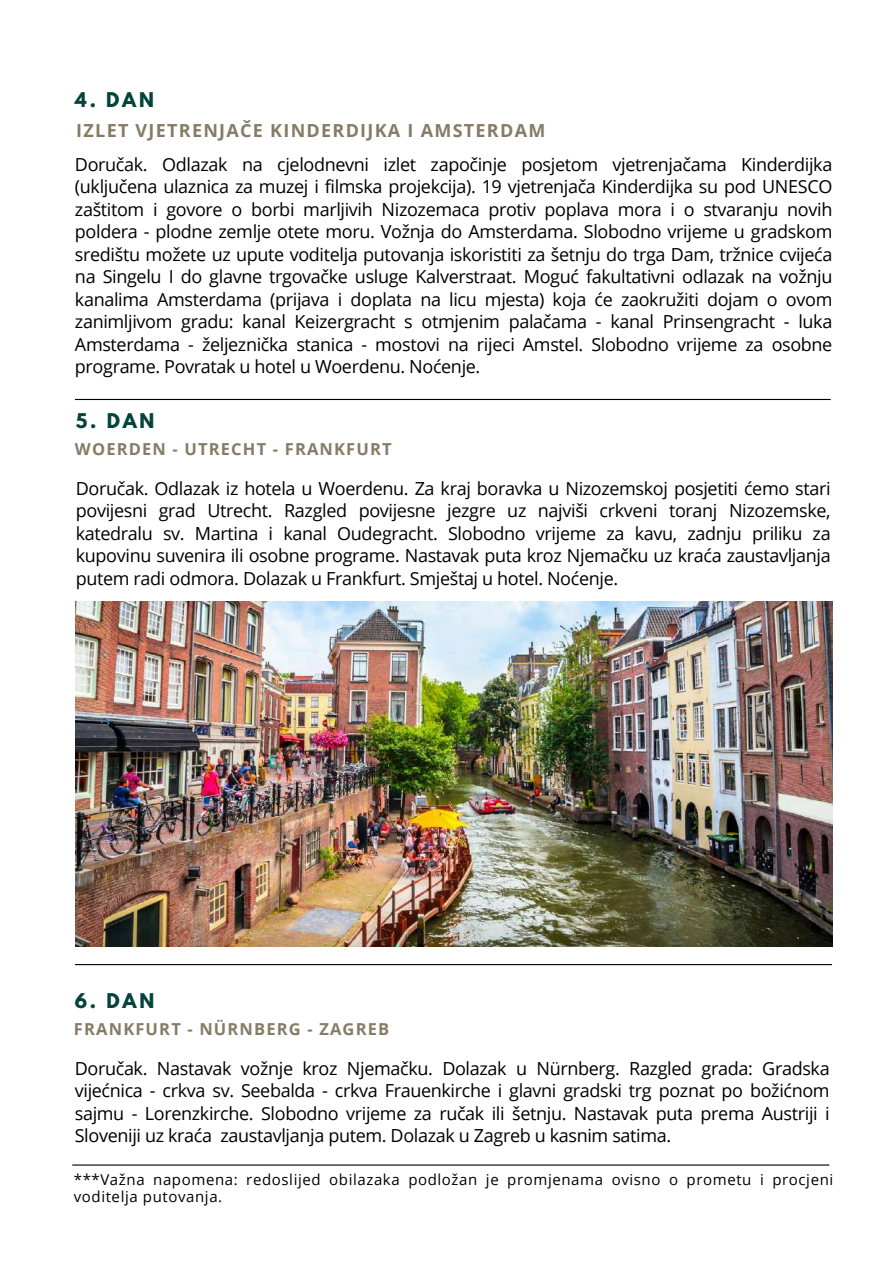
<style>
.page{position:relative;width:894px;height:1264px;background:#fff}
.page>*{position:absolute;margin:0;border:0;box-sizing:border-box;transform-origin:0 0}
.t1{font:18px/22.5px "Open Sans";letter-spacing:-.02em;color:#000;text-align:justify}
.t2{font:700 18px "Open Sans";letter-spacing:.07em;color:#867c66}
.t3{font:700 18px "League Spartan";letter-spacing:.15em;color:#04443d}
.t4{font:700 16.5px "Open Sans";letter-spacing:.07em;color:#867c66}
.t5{font:15px/16.8px "Open Sans";letter-spacing:.04em;color:#000}
</style>
<div class="page">
<hr style="left:75px;top:964px;width:756px;height:1px;background:#000">
<hr style="left:75px;top:399px;width:755px;height:1px;background:#000">
<hr style="left:72px;top:1164px;width:757px;height:1px;background:#000">
<img style="left:76px;top:601px;width:756px;height:345px">
<p class="t3" style="left:75px;top:91px;width:80px">4. DAN</p>
<p class="t2" style="left:76px;top:117px;width:470px">IZLET VJETRENJAČE KINDERDIJKA I AMSTERDAM</p>
<p class="t1" style="left:75px;top:153px;width:758px">Doručak. Odlazak na cjelodnevni izlet započinje posjetom vjetrenjačama Kinderdijka (uključena ulaznica za muzej i filmska projekcija). 19 vjetrenjača Kinderdijka su pod UNESCO zaštitom i govore o borbi marljivih Nizozemaca protiv poplava mora i o stvaranju novih poldera - plodne zemlje otete moru. Vožnja do Amsterdama. Slobodno vrijeme u gradskom središtu možete uz upute voditelja putovanja iskoristiti za šetnju do trga Dam, tržnice cvijeća na Singelu I do glavne trgovačke usluge Kalverstraat. Moguć fakultativni odlazak na vožnju kanalima Amsterdama (prijava i doplata na licu mjesta) koja će zaokružiti dojam o ovom zanimljivom gradu: kanal Keizergracht s otmjenim palačama - kanal Prinsengracht - luka Amsterdama - željeznička stanica - mostovi na rijeci Amstel. Slobodno vrijeme za osobne programe. Povratak u hotel u Woerdenu. Noćenje.</p>
<p class="t3" style="left:76px;top:411px;width:80px">5. DAN</p>
<p class="t4" style="left:75px;top:437px;width:318px">WOERDEN - UTRECHT - FRANKFURT</p>
<p class="t1" style="left:76px;top:476px;width:756px">Doručak. Odlazak iz hotela u Woerdenu. Za kraj boravka u Nizozemskoj posjetiti ćemo stari povijesni grad Utrecht. Razgled povijesne jezgre uz najviši crkveni toranj Nizozemske, katedralu sv. Martina i kanal Oudegracht. Slobodno vrijeme za kavu, zadnju priliku za kupovinu suvenira ili osobne programe. Nastavak puta kroz Njemačku uz kraća zaustavljanja putem radi odmora. Dolazak u Frankfurt. Smještaj u hotel. Noćenje.</p>
<p class="t3" style="left:75px;top:991px;width:81px">6. DAN</p>
<p class="t4" style="left:74px;top:1017px;width:317px">FRANKFURT - NÜRNBERG - ZAGREB</p>
<p class="t1" style="left:75px;top:1056px;width:756px">Doručak. Nastavak vožnje kroz Njemačku. Dolazak u Nürnberg. Razgled grada: Gradska vijećnica - crkva sv. Seebalda - crkva Frauenkirche i glavni gradski trg poznat po božićnom sajmu - Lorenzkirche. Slobodno vrijeme za ručak ili šetnju. Nastavak puta prema Austriji i Sloveniji uz kraća zaustavljanja putem. Dolazak u Zagreb u kasnim satima.</p>
<p class="t5" style="left:74px;top:1170px;width:760px">***Važna napomena: redoslijed obilazaka podložan je promjenama ovisno o prometu i procjeni voditelja putovanja.</p>
</div>
